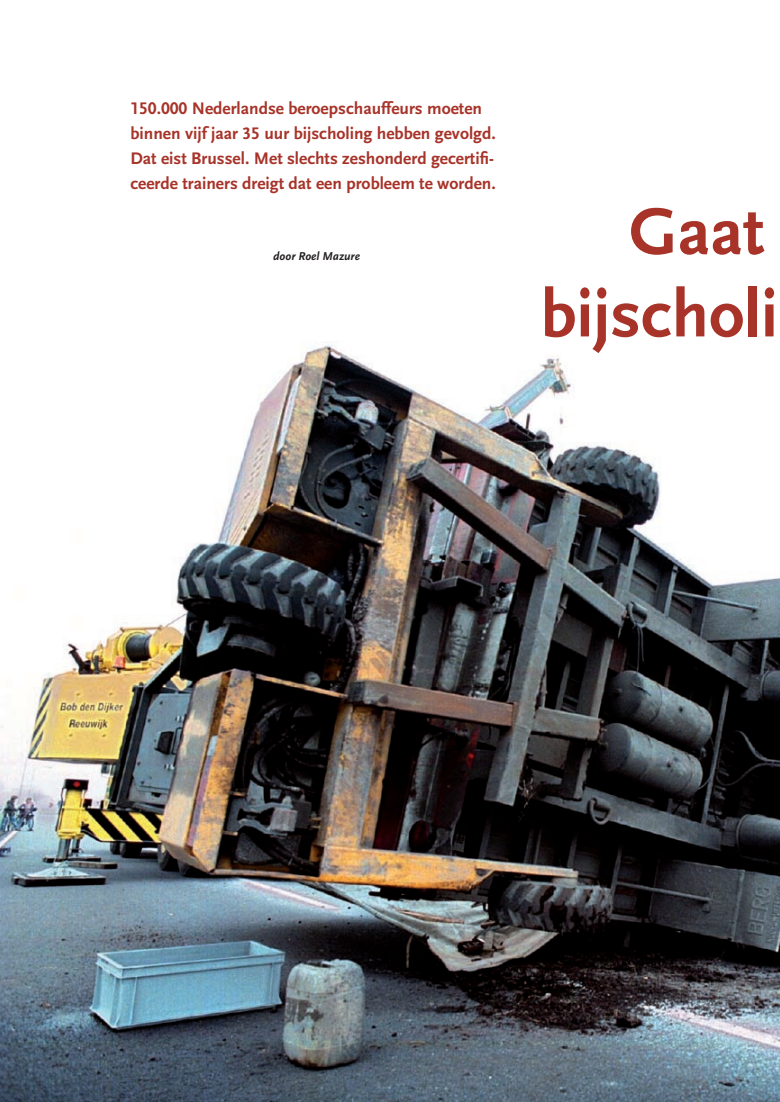
<style>
.page{position:relative;width:780px;height:1102px;background:#fff}
.page>*{position:absolute;margin:0;border:0;box-sizing:border-box;transform-origin:0 0}
.t1{font:700 68.75px/82.5px "LG Scala Sans";color:#a73329;text-align:right}
.t2{font:700 17.5px/25px "LG Scala Sans";color:#a73329}
.t3{font:italic 700 11.88px "LG Scala Sans";color:#231f20}
</style>
<div class="page">
<img style="left:0;top:342px;width:780px;height:760px">
<p class="t2" style="left:130px;top:96px;width:367px">150.000 Nederlandse beroeps chauffeurs moeten binnen vijf jaar 35 uur bijscholing hebben gevolgd.<br>Dat eist Brussel. Met slechts zes honderd gecertifi&shy;ceerde trainers dreigt dat een probleem te worden.</p>
<p class="t3" style="left:273px;top:250px;width:88px">door Roel Mazure</p>
<h1 class="t1" style="left:540px;top:192px;width:239px">Gaat bijscholi</h1>
</div>
